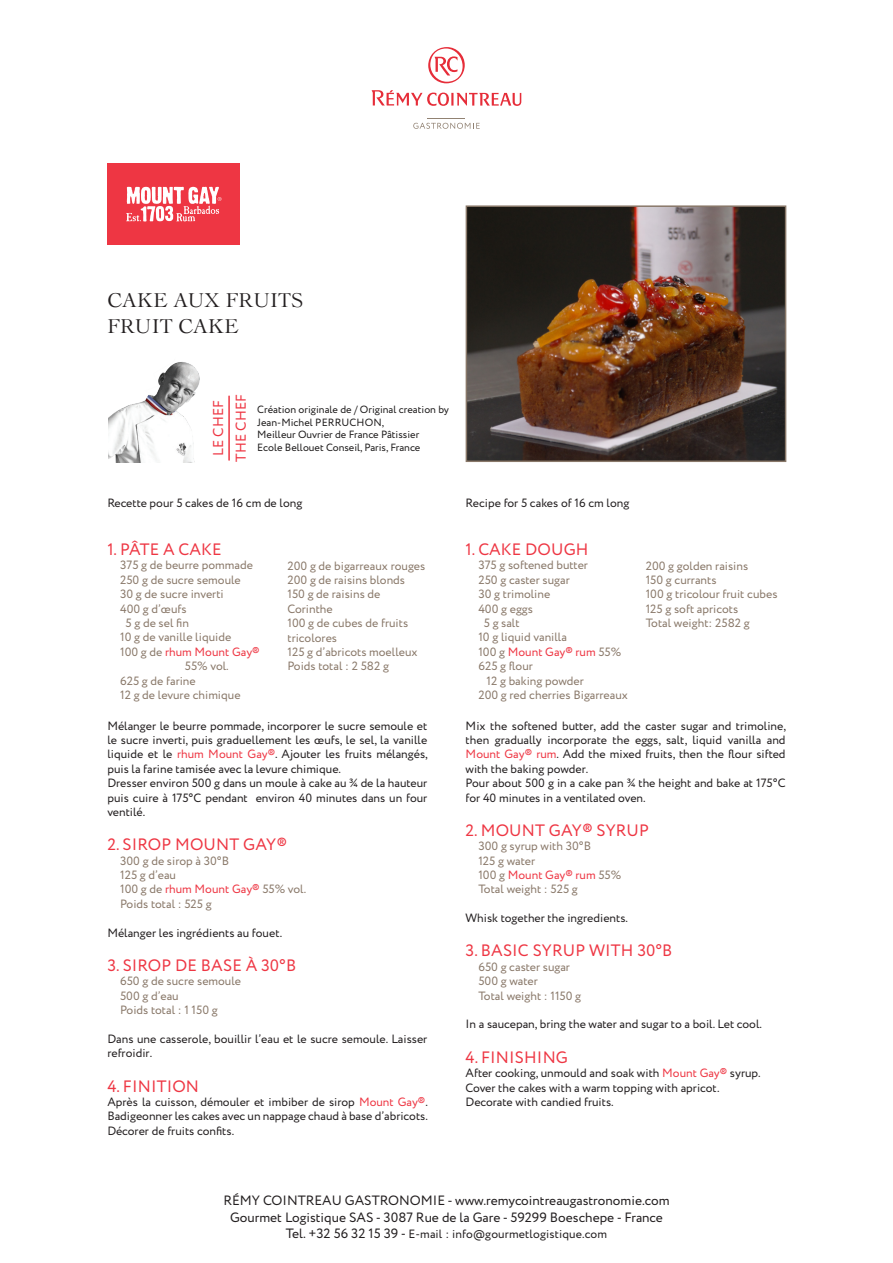
<style>
.page{position:relative;width:893px;height:1263px;background:#fff}
.page>*{position:absolute;margin:0;border:0;box-sizing:border-box;transform-origin:0 0}
.TITRE_RECETTE{font:19.5px "Le Cochin BQ";letter-spacing:.01em;color:#231f20}
.TITRE_PARAGRAPHE{font:16.5px "Circe";letter-spacing:.01em;color:#ee3643}
.TITRE_PARAGRAPHE-2{font:14.25px "Circe";letter-spacing:.01em;color:#ee3643}
.t1{font:13.5px/16.2px "Circe";color:#231f20;text-align:center}
.TEXTE{font:12px/14.4px "Circe";color:#231f20;text-align:justify}
.INGREDIENTS{font:12px/14.4px "Circe";color:#897869}
.INGREDIENTS-2{font:12px "Circe";color:#ee3643}
.CHEF{font:10.5px "Circe";color:#1e1c1c}
.s1{color:#ee3643}
.s2{color:#897869}
.s3{font-size:13.5px}
</style>
<div class="page">
<svg style="left:372px;top:90px;width:149px;height:16px"></svg>
<svg style="left:428px;top:47px;width:37px;height:36px"></svg>
<hr style="left:428px;top:118px;width:37px;height:1px;background:#918273">
<svg style="left:413px;top:123px;width:67px;height:6px"></svg>
<div style="left:107px;top:164px;width:133px;height:81px;background:#ee3643"></div>
<svg style="left:126px;top:187px;width:96px;height:35px"></svg>
<hr style="left:228px;top:396px;width:2px;height:64px;background:#ee3643">
<img style="left:109px;top:362px;width:91px;height:100px">
<img style="left:469px;top:208px;width:314px;height:251px">
<div style="left:466px;top:205px;width:320px;height:257px;border:2px solid #897869"></div>
<p class="TITRE_RECETTE" style="left:107px;top:289px;width:198px">CAKE AUX FRUITS</p>
<p class="TITRE_RECETTE" style="left:107px;top:314px;width:133px">FRUIT CAKE</p>
<p class="TITRE_PARAGRAPHE-2" style="left:209px;top:456px;width:58px;rotate:-90deg">LE CHEF</p>
<p class="TITRE_PARAGRAPHE-2" style="left:232px;top:462px;width:69px;rotate:-90deg">THE CHEF</p>
<p class="CHEF" style="left:257px;top:403px;width:193px">Création originale de / Original creation by</p>
<p class="CHEF" style="left:257px;top:415px;width:128px">Jean-Michel PERRUCHON,</p>
<p class="CHEF" style="left:257px;top:428px;width:164px">Meilleur Ouvrier de France Pâtissier</p>
<p class="CHEF" style="left:257px;top:440px;width:165px">Ecole Bellouet Conseil, Paris, France</p>
<p class="TEXTE" style="left:107px;top:496px;width:196px">Recette pour 5 cakes de 16 cm de long</p>
<p class="TITRE_PARAGRAPHE" style="left:107px;top:538px;width:116px">1. PÂTE A CAKE</p>
<p class="INGREDIENTS" style="left:120px;top:558px;width:134px">375 g de beurre pommade</p>
<p class="INGREDIENTS" style="left:120px;top:573px;width:122px">250 g de sucre semoule</p>
<p class="INGREDIENTS" style="left:120px;top:587px;width:105px">30 g de sucre inverti</p>
<p class="INGREDIENTS" style="left:120px;top:602px;width:68px">400 g d’œufs</p>
<p class="INGREDIENTS" style="left:126px;top:616px;width:65px">5 g de sel fin</p>
<p class="INGREDIENTS" style="left:120px;top:630px;width:113px">10 g de vanille liquide</p>
<p class="INGREDIENTS" style="left:185px;top:645px;width:76px;text-indent:-65px">100 g de <span class="s1">rhum Mount Gay®<br></span>55% vol.</p>
<p class="INGREDIENTS" style="left:120px;top:674px;width:77px">625 g de farine</p>
<p class="INGREDIENTS" style="left:120px;top:688px;width:122px">12 g de levure chimique</p>
<p class="INGREDIENTS" style="left:287px;top:559px;width:139px">200 g de bigarreaux rouges</p>
<p class="INGREDIENTS" style="left:287px;top:573px;width:119px">200 g de raisins blonds</p>
<p class="INGREDIENTS" style="left:287px;top:587px;width:94px">150 g de raisins de<br>Corinthe</p>
<p class="INGREDIENTS" style="left:287px;top:616px;width:122px">100 g de cubes de fruits tricolores</p>
<p class="INGREDIENTS" style="left:287px;top:645px;width:132px">125 g d’abricots moelleux</p>
<p class="INGREDIENTS" style="left:287px;top:659px;width:103px">Poids total : 2 582 g</p>
<p class="TEXTE" style="left:107px;top:719px;width:322px">Mélanger le beurre pommade, incorporer le sucre semoule et le sucre inverti, puis graduellement les œufs, le sel, la vanille liquide et le <span class="s1">rhum Mount Gay®</span>. Ajouter les fruits mélangés, puis la farine tamisée avec la levure chimique.</p>
<p class="TEXTE" style="left:107px;top:776px;width:321px">Dresser environ 500 g dans un moule à cake au ¾ de la hauteur puis cuire à 175°C pendant environ 40 minutes dans un four ventilé.</p>
<p class="TITRE_PARAGRAPHE" style="left:107px;top:834px;width:181px">2. SIROP MOUNT GAY®</p>
<p class="INGREDIENTS" style="left:120px;top:854px;width:111px">300 g de sirop à 30°B</p>
<p class="INGREDIENTS" style="left:120px;top:868px;width:58px">125 g d’eau</p>
<p class="INGREDIENTS" style="left:120px;top:882px;width:188px">100 g de <span class="s1">rhum Mount Gay®</span> 55% vol.</p>
<p class="INGREDIENTS" style="left:120px;top:897px;width:93px">Poids total : 525 g</p>
<p class="TEXTE" style="left:107px;top:926px;width:176px">Mélanger les ingrédients au fouet.</p>
<p class="TITRE_PARAGRAPHE" style="left:107px;top:954px;width:190px">3. SIROP DE BASE À 30°B</p>
<p class="INGREDIENTS" style="left:120px;top:974px;width:123px">650 g de sucre semoule</p>
<p class="INGREDIENTS" style="left:120px;top:989px;width:60px">500 g d’eau</p>
<p class="INGREDIENTS" style="left:120px;top:1003px;width:99px">Poids total : 1 150 g</p>
<p class="TEXTE" style="left:107px;top:1032px;width:321px">Dans une casserole, bouillir l’eau et le sucre semoule. Laisser refroidir.</p>
<p class="TITRE_PARAGRAPHE" style="left:107px;top:1075px;width:93px">4. FINITION</p>
<p class="TEXTE" style="left:107px;top:1095px;width:322px">Après la cuisson, démouler et imbiber de sirop <span class="s1">Mount Gay®</span>.<br>Badigeonner les cakes avec un nappage chaud à base d’abricots.<br>Décorer de fruits confits.</p>
<p class="TEXTE" style="left:466px;top:496px;width:165px">Recipe for 5 cakes of 16 cm long</p>
<p class="TITRE_PARAGRAPHE" style="left:466px;top:538px;width:124px">1. CAKE DOUGH</p>
<p class="INGREDIENTS" style="left:478px;top:558px;width:111px">375 g softened butter</p>
<p class="INGREDIENTS" style="left:478px;top:573px;width:93px">250 g caster sugar</p>
<p class="INGREDIENTS" style="left:478px;top:587px;width:73px">30 g trimoline</p>
<p class="INGREDIENTS" style="left:478px;top:602px;width:56px">400 g eggs</p>
<p class="INGREDIENTS" style="left:484px;top:616px;width:37px">5 g salt</p>
<p class="INGREDIENTS" style="left:478px;top:630px;width:90px">10 g liquid vanilla</p>
<p class="INGREDIENTS-2" style="left:478px;top:644px;width:144px"><span class="s2">100 g</span> Mount Gay® rum <span class="s2">55%</span></p>
<p class="INGREDIENTS" style="left:478px;top:659px;width:56px">625 g flour</p>
<p class="INGREDIENTS" style="left:486px;top:674px;width:99px">12 g baking powder</p>
<p class="INGREDIENTS" style="left:478px;top:688px;width:151px">200 g red cherries Bigarreaux</p>
<p class="INGREDIENTS" style="left:646px;top:559px;width:104px">200 g golden raisins</p>
<p class="INGREDIENTS" style="left:646px;top:573px;width:72px">150 g currants</p>
<p class="INGREDIENTS" style="left:646px;top:587px;width:133px">100 g tricolour fruit cubes</p>
<p class="INGREDIENTS" style="left:646px;top:602px;width:94px">125 g soft apricots</p>
<p class="INGREDIENTS" style="left:646px;top:616px;width:106px">Total weight: 2582 g</p>
<p class="TEXTE" style="left:466px;top:719px;width:322px">Mix the softened butter, add the caster sugar and trimoline, then gradually incorporate the eggs, salt, liquid vanilla and <span class="s1">Mount Gay® rum</span>. Add the mixed fruits, then the flour sifted with the baking powder.</p>
<p class="TEXTE" style="left:466px;top:776px;width:321px">Pour about 500 g in a cake pan ¾ the height and bake at 175°C for 40 minutes in a ventilated oven.</p>
<p class="TITRE_PARAGRAPHE" style="left:466px;top:819px;width:185px">2. MOUNT GAY® SYRUP</p>
<p class="INGREDIENTS" style="left:478px;top:839px;width:114px">300 g syrup with 30°B</p>
<p class="INGREDIENTS" style="left:478px;top:854px;width:58px">125 g water</p>
<p class="INGREDIENTS-2" style="left:478px;top:867px;width:144px"><span class="s2">100 g</span> Mount Gay® rum <span class="s2">55%</span></p>
<p class="INGREDIENTS" style="left:478px;top:882px;width:101px">Total weight : 525 g</p>
<p class="TEXTE" style="left:466px;top:911px;width:164px">Whisk together the ingredients.</p>
<p class="TITRE_PARAGRAPHE" style="left:466px;top:940px;width:208px">3. BASIC SYRUP WITH 30°B</p>
<p class="INGREDIENTS" style="left:478px;top:960px;width:93px">650 g caster sugar</p>
<p class="INGREDIENTS" style="left:478px;top:974px;width:61px">500 g water</p>
<p class="INGREDIENTS" style="left:478px;top:989px;width:104px">Total weight : 1150 g</p>
<p class="TEXTE" style="left:466px;top:1017px;width:298px">In a saucepan, bring the water and sugar to a boil. Let cool.</p>
<p class="TITRE_PARAGRAPHE" style="left:466px;top:1046px;width:104px">4. FINISHING</p>
<p class="TEXTE" style="left:466px;top:1066px;width:297px">After cooking, unmould and soak with <span class="s1">Mount Gay®</span> syrup.</p>
<p class="TEXTE" style="left:466px;top:1080px;width:255px">Cover the cakes with a warm topping with apricot.</p>
<p class="TEXTE" style="left:466px;top:1095px;width:150px">Decorate with candied fruits.</p>
<p class="t1" style="left:223px;top:1193px;width:448px">RÉMY COINTREAU GASTRONOMIE - www.remycointreaugastronomie.com<br>Gourmet Logistique SAS - 3087 Rue de la Gare - 59299 Boeschepe - France</p>
<p class="TEXTE" style="left:286px;top:1227px;width:322px"><span class="s3">Tel. +32 56 32 15 39 -</span> E-mail : info@gourmetlogistique.com</p>
</div>
